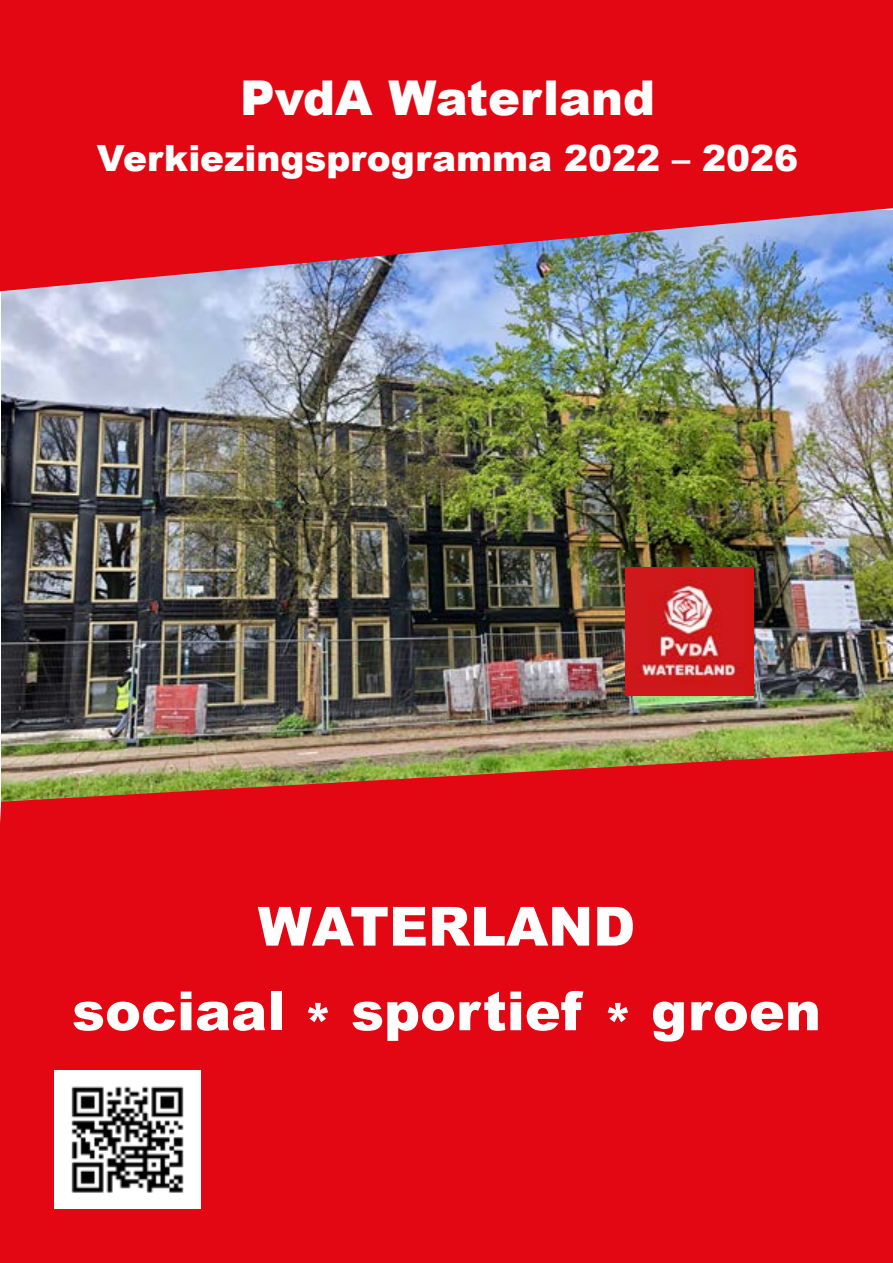
<style>
.page{position:relative;width:893px;height:1263px;background:#fff}
.page>*{position:absolute;margin:0;border:0;box-sizing:border-box;transform-origin:0 0}
.t1{font:900 54px/84.6px "Arial";color:#fff;text-align:center}
.t2{font:900 48px "Arial";color:#fff}
.t3{font:900 36px "Arial";color:#fff}
</style>
<div class="page">
<img style="left:1px;top:291px;width:892px;height:460px">
<div style="left:0;top:751px;width:893px;height:512px;background:#e30613"></div>
<svg style="left:0;top:0;width:893px;height:291px;background:#d51c2c"></svg>
<img style="left:625px;top:567px;width:129px;height:129px">
<img style="left:54px;top:1071px;width:146px;height:138px">
<p class="t2" style="left:240px;top:63px;width:417px">PvdA Waterland</p>
<p class="t3" style="left:97px;top:132px;width:703px">Verkiezingsprogramma 2022 – 2026</p>
<p class="t1" style="left:72px;top:882px;width:750px">WATERLAND<br>sociaal * sportief * groen</p>
</div>
